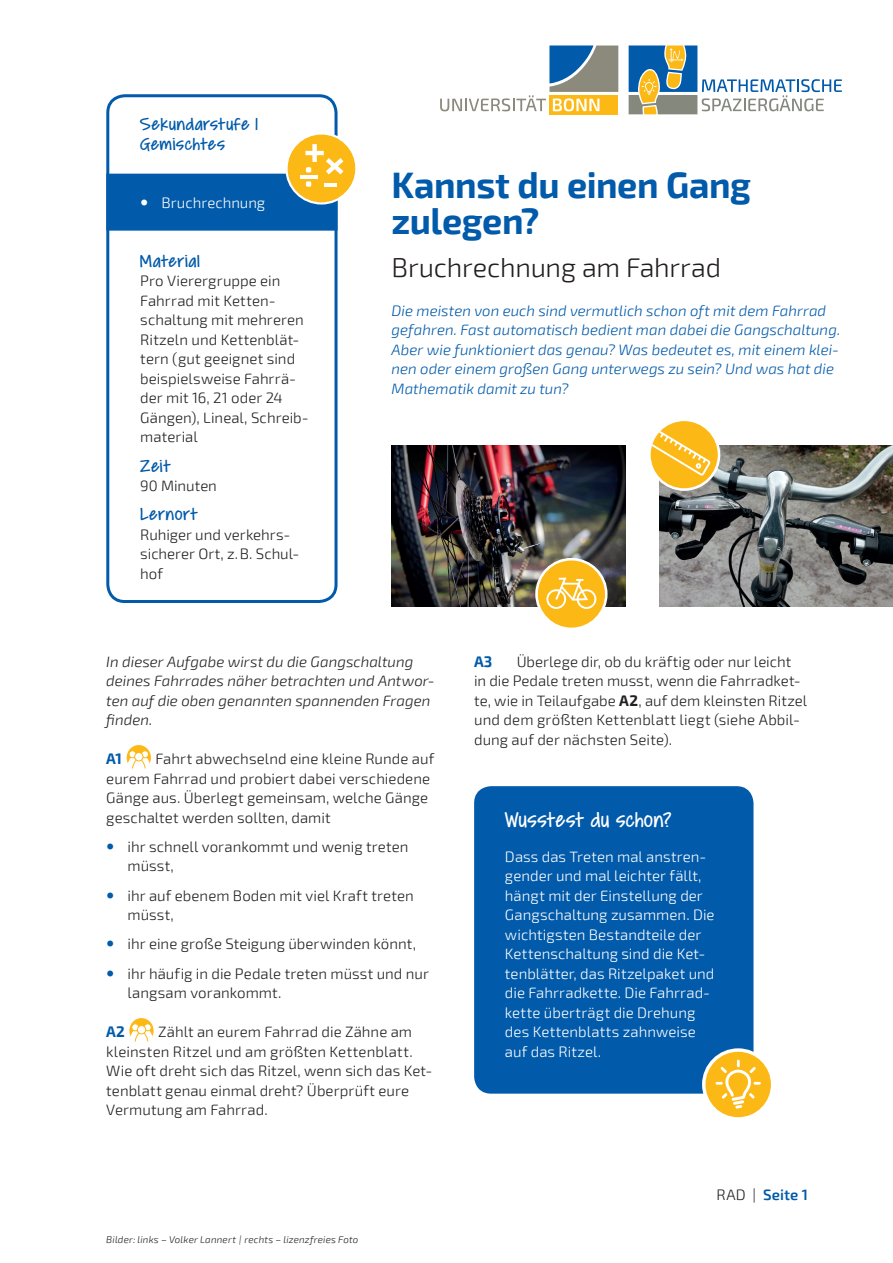
<style>
.page{position:relative;width:893px;height:1263px;background:#fff}
.page>*{position:absolute;margin:0;border:0;box-sizing:border-box;transform-origin:0 0}
.t1{font:700 36px/36px "Exo 2";letter-spacing:-.01em;color:#015aaa}
.t2{font:300 27px "Exo 2";letter-spacing:-.01em;color:#231f20}
.t3{font:24px "Covered By Your Grace";letter-spacing:.015em;color:#fff;scale:1.05 1}
.t4{font:19.5px/19.5px "Covered By Your Grace";letter-spacing:.025em;color:#015aaa;scale:1.1 1}
.t5{font:300 15px/19.5px "Exo 2";letter-spacing:.005em;color:#231f20}
.t6{font:300 15px/19.5px "Exo 2";letter-spacing:.005em;color:#fff}
.t7{font:italic 300 15px/19.5px "Exo 2";letter-spacing:.005em;color:#015aaa}
.t8{font:italic 300 15px/19.5px "Exo 2";letter-spacing:.005em;color:#231f20}
.t9{font:600 15px "Exo 2";letter-spacing:.01em;color:#015aaa}
.t10{font:700 15px "Exo 2";color:#015aaa}
.t11{font:italic 300 9.75px "Exo 2";letter-spacing:.02em;color:#231f20}
.s1{font-weight:700}
.s2{font-weight:300;color:#231f20}
</style>
<div class="page">
<svg style="left:549px;top:111px;width:69px;height:3px"></svg>
<svg style="left:440px;top:45px;width:178px;height:66px"></svg>
<svg style="left:629px;top:45px;width:213px;height:69px"></svg>
<svg style="left:126px;top:744px;width:26px;height:27px"></svg>
<div style="left:129px;top:751px;width:7px;height:7px;background:#fff;border-radius:50%"></div>
<div style="left:129px;top:750px;width:7px;height:8px;border:1px solid #fcb814;border-radius:50%"></div>
<div style="left:141px;top:751px;width:8px;height:7px;background:#fff;border-radius:50%"></div>
<div style="left:141px;top:750px;width:8px;height:8px;border:1px solid #fcb814;border-radius:50%"></div>
<svg style="left:127px;top:755px;width:23px;height:15px"></svg>
<div style="left:135px;top:752px;width:8px;height:9px;background:#fff;border-radius:50%"></div>
<div style="left:134px;top:752px;width:9px;height:9px;border:1px solid #fcb814;border-radius:50%"></div>
<div style="left:125px;top:744px;width:27px;height:28px;border:1px solid #fff;border-radius:50%"></div>
<svg style="left:129px;top:1017px;width:25px;height:27px"></svg>
<div style="left:132px;top:1024px;width:7px;height:7px;background:#fff;border-radius:50%"></div>
<div style="left:131px;top:1023px;width:8px;height:8px;border:1px solid #fcb814;border-radius:50%"></div>
<div style="left:144px;top:1024px;width:7px;height:7px;background:#fff;border-radius:50%"></div>
<div style="left:144px;top:1023px;width:8px;height:8px;border:1px solid #fcb814;border-radius:50%"></div>
<svg style="left:130px;top:1028px;width:23px;height:15px"></svg>
<div style="left:137px;top:1025px;width:9px;height:9px;background:#fff;border-radius:50%"></div>
<div style="left:137px;top:1025px;width:9px;height:9px;border:1px solid #fcb814;border-radius:50%"></div>
<div style="left:128px;top:1017px;width:27px;height:28px;border:1px solid #fff;border-radius:50%"></div>
<div style="left:106px;top:94px;width:231px;height:509px;border:3px solid #015aaa;border-radius:17px"></div>
<div style="left:106px;top:174px;width:232px;height:57px;background:#015aaa;border:3px solid #015aaa"></div>
<div style="left:474px;top:786px;width:279px;height:307px;background:#015aaa;border-radius:17px"></div>
<svg style="left:704px;top:1050px;width:69px;height:69px"></svg>
<div style="left:702px;top:1048px;width:72px;height:73px;border:3px solid #fff;border-radius:50%"></div>
<svg style="left:716px;top:1060px;width:45px;height:48px;background:#fcc53f"></svg>
<img style="left:659px;top:446px;width:234px;height:160px">
<img style="left:392px;top:446px;width:233px;height:160px">
<svg style="left:535px;top:558px;width:72px;height:70px"></svg>
<svg style="left:650px;top:421px;width:70px;height:70px"></svg>
<div style="left:287px;top:134px;width:69px;height:69px;background:#fcb814;border-radius:50%"></div>
<div style="left:285px;top:132px;width:73px;height:73px;border:2px solid #fff;border-radius:50%"></div>
<hr style="left:300px;top:175px;width:17px;height:4px;background:#fff">
<svg style="left:306px;top:181px;width:5px;height:6px"></svg>
<svg style="left:305px;top:144px;width:38px;height:30px"></svg>
<hr style="left:324px;top:183px;width:12px;height:4px;background:#fff">
<h3 class="t4" style="left:140px;top:116px;width:109px">Sekundarstufe 1<br>Gemischtes</h3>
<p class="t6" style="left:162px;top:194px;width:105px">Bruchrechnung</p>
<h3 class="t4" style="left:140px;top:252px;width:56px">Material</h3>
<p class="t5" style="left:140px;top:272px;width:170px">Pro Vierergruppe ein<br>Fahrrad mit Ketten&shy;schaltung mit mehreren<br>Ritzeln und Kettenblät&shy;tern (gut geeignet sind beispielsweise Fahrrä&shy;der mit 16, 21 oder 24<br>Gängen), Lineal, Schreib&shy;material</p>
<h3 class="t4" style="left:140px;top:457px;width:29px">Zeit</h3>
<p class="t5" style="left:140px;top:476px;width:78px">90 Minuten</p>
<h3 class="t4" style="left:140px;top:506px;width:54px">Lernort</h3>
<p class="t5" style="left:140px;top:525px;width:161px">Ruhiger und verkehrs&shy;sicherer Ort, z.B. Schul&shy;hof</p>
<h1 class="t1" style="left:392px;top:169px;width:361px">Kannst du einen Gang zulegen?</h1>
<h2 class="t2" style="left:392px;top:251px;width:331px">Bruchrechnung am Fahrrad</h2>
<p class="t7" style="left:392px;top:301px;width:450px">Die meisten von euch sind vermutlich schon oft mit dem Fahrrad gefahren. Fast automatisch bedient man dabei die Gangschaltung.<br>Aber wie funktioniert das genau? Was bedeutet es, mit einem klei&shy;nen oder einem großen Gang unterwegs zu sein? Und was hat die Mathematik damit zu tun?</p>
<p class="t8" style="left:106px;top:652px;width:330px">In dieser Aufgabe wirst du die Gangschaltung deines Fahrrades näher betrachten und Antwor&shy;ten auf die oben genannten spannenden Fragen finden.</p>
<p class="t10" style="left:106px;top:750px;width:17px">A1</p>
<p class="t5" style="left:106px;top:749px;width:329px;text-indent:49px">Fahrt abwechselnd eine kleine Runde auf eurem Fahrrad und probiert dabei verschiedene Gänge aus. Überlegt gemeinsam, welche Gänge geschaltet werden sollten, damit</p>
<p class="t5" style="left:128px;top:837px;width:282px">ihr schnell vorankommt und wenig treten müsst,</p>
<p class="t5" style="left:128px;top:886px;width:288px">ihr auf ebenem Boden mit viel Kraft treten müsst,</p>
<p class="t5" style="left:128px;top:930px;width:303px;line-height:29.2px">ihr eine große Steigung überwinden könnt, ihr häufig in die Pedale treten müsst und nur</p>
<p class="t5" style="left:128px;top:983px;width:155px">langsam vorankommt.</p>
<p class="t10" style="left:106px;top:1023px;width:20px">A2</p>
<p class="t5" style="left:106px;top:1022px;width:327px;text-indent:52px">Zählt an eurem Fahrrad die Zähne am kleinsten Ritzel und am größten Kettenblatt.<br>Wie oft dreht sich das Ritzel, wenn sich das Ket&shy;tenblatt genau einmal dreht? Überprüft eure Vermutung am Fahrrad.</p>
<p class="t11" style="left:106px;top:1234px;width:253px">Bilder: links – Volker Lannert | rechts – lizenzfreies Foto</p>
<p class="t5" style="left:474px;top:652px;width:334px;text-indent:43px">Überlege dir, ob du kräftig oder nur leicht in die Pedale treten musst, wenn die Fahrradket&shy;te, wie in Teilaufgabe <span class="s1">A2</span>, auf dem kleinsten Ritzel und dem größten Kettenblatt liegt (siehe Abbil&shy;dung auf der nächsten Seite).</p>
<p class="t10" style="left:474px;top:652px;width:20px">A3</p>
<h3 class="t3" style="left:505px;top:809px;width:160px">Wusstest du schon?</h3>
<p class="t6" style="left:505px;top:847px;width:211px">Dass das Treten mal anstren&shy;gender und mal leichter fällt, hängt mit der Einstellung der<br>Gangschaltung zusammen. Die wichtigsten Bestandteile der<br>Kettenschaltung sind die Ket&shy;tenblätter, das Ritzelpaket und die Fahrradkette. Die Fahrrad&shy;kette überträgt die Drehung des Kettenblatts zahnweise auf das Ritzel.</p>
<p class="t9" style="left:717px;top:1186px;width:93px"><span class="s2">RAD |</span> Seite 1</p>
</div>
